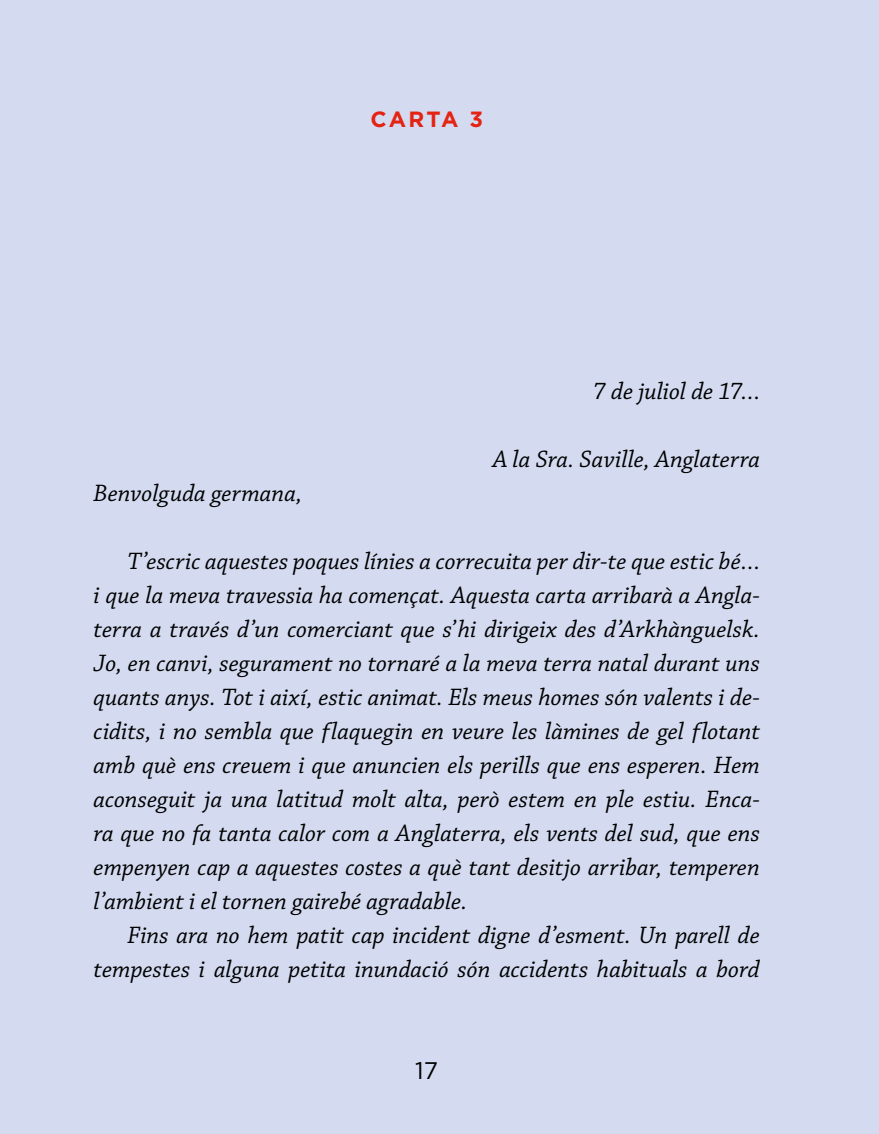
<style>
.page{position:relative;width:879px;height:1134px;background:#d4dbf0}
.page>*{position:absolute;margin:0;border:0;box-sizing:border-box;transform-origin:0 0}
.carta_provisional{font:italic 25px/34px "Chaparral Pro";color:#000;text-align:justify}
.t1{font:24px "Gotham";color:#000}
.Subtítulo{font:700 22px "Gotham";letter-spacing:.1em;color:#e42313}
</style>
<div class="page">
<p class="Subtítulo" style="left:370px;top:105px;width:114px">CARTA 3</p>
<p class="carta_provisional" style="left:94px;top:477px;width:210px">Benvolguda germana,</p>
<p class="carta_provisional" style="left:593px;top:375px;width:168px">7 de juliol de 17…</p>
<p class="carta_provisional" style="left:493px;top:443px;width:269px">A la Sra. Saville, Anglaterra</p>
<p class="carta_provisional" style="left:94px;top:545px;width:668px;text-indent:34px">T’escric aquestes poques línies a correcuita per dir-te que estic bé… i que la meva travessia ha començat. Aquesta carta arribarà a Angla&shy;terra a través d’un comerciant que s’hi dirigeix des d’Arkhànguelsk.<br>Jo, en canvi, segurament no tornaré a la meva terra natal durant uns quants anys. Tot i així, estic animat. Els meus homes són valents i de&shy;cidits, i no sembla que flaquegin en veure les làmines de gel flotant amb què ens creuem i que anuncien els perills que ens esperen. Hem aconseguit ja una latitud molt alta, però estem en ple estiu. Enca&shy;ra que no fa tanta calor com a Anglaterra, els vents del sud, que ens empenyen cap a aquestes costes a què tant desitjo arribar, temperen l’ambient i el tornen gairebé agradable.</p>
<p class="carta_provisional" style="left:94px;top:919px;width:668px;text-align:right">Fins ara no hem patit cap incident digne d’esment. Un parell de tempestes i alguna petita inundació són accidents habituals a bord</p>
<p class="t1" style="left:415px;top:1055px;width:24px">17</p>
</div>
